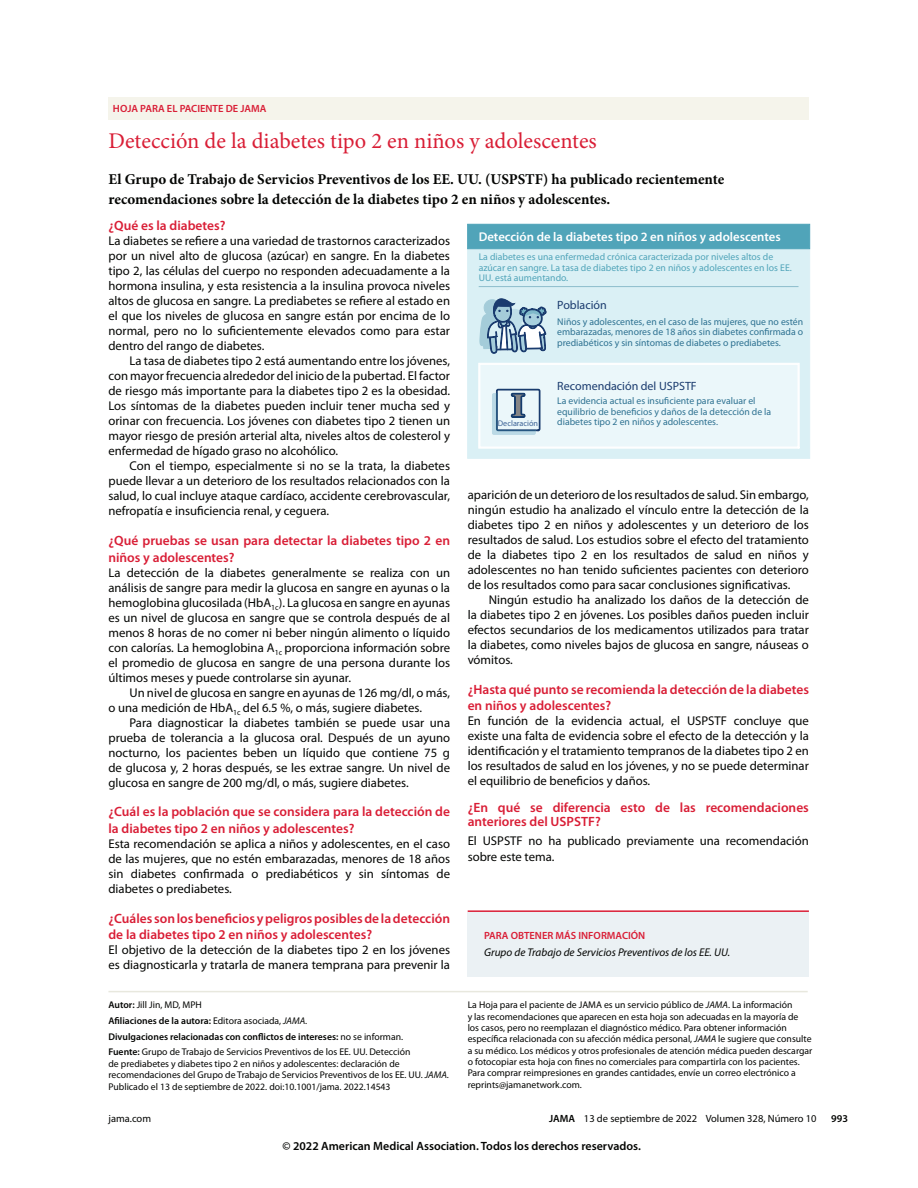
<style>
.page{position:relative;width:918px;height:1188px;background:#fff}
.page>*{position:absolute;margin:0;border:0;box-sizing:border-box;transform-origin:0 0}
.t1{font:22.5px "Minion Pro";color:#d91e36}
.t2{font:700 15px/20px "Minion Pro";color:#040503}
.t3{font:600 13.5px/16.4px "Myriad Pro";color:#d91e36}
.t4{font:12.75px/15px "Myriad Pro";color:#040503;text-align:justify}
.t5{font:600 12.75px "Myriad Pro";color:#fff}
.t6{font:600 12px "Myriad Pro";color:#040503}
.t7{font:12px "Myriad Pro";color:#1a3b6e}
.t8{font:italic 11.25px "Myriad Pro";color:#040503}
.t9{font:10.5px "Myriad Pro";color:#040503}
.t10{font:600 10.5px "Myriad Pro";color:#d91e36}
.t11{font:600 10.5px "Myriad Pro";color:#040503}
.t12{font:9.75px/11.4px "Myriad Pro";color:#040503}
.t13{font:9.75px/10.6px "Myriad Pro";color:#2d7191;text-align:justify}
.t14{font:9.75px/10.6px "Myriad Pro";color:#50a4b9}
.t15{font:8.1px "Myriad Pro";color:#3c6295}
.s1{font-weight:600}
.s2{font-style:italic}
.s3{color:#fff}
</style>
<div class="page">
<div style="left:468px;top:224px;width:342px;height:234px;background:#daf0f5"></div>
<div style="left:468px;top:224px;width:342px;height:25px;background:#50a4b9"></div>
<hr style="left:479px;top:286px;width:320px;height:1px;background:#8cbdcc">
<svg style="left:479px;top:363px;width:320px;height:85px"></svg>
<svg style="left:480px;top:299px;width:66px;height:54px"></svg>
<div style="left:468px;top:912px;width:341px;height:64px;background:#ebf1f4"></div>
<hr style="left:468px;top:910px;width:341px;height:2px;background:#d91e36">
<div style="left:108px;top:97px;width:701px;height:23px;background:#f5f4eb"></div>
<hr style="left:108px;top:991px;width:700px;height:1px;background:#e8e8de">
<p class="t10" style="left:113px;top:102px;width:155px">HOJA PARA EL PACIENTE DE JAMA</p>
<h1 class="t1" style="left:108px;top:125px;width:490px">Detección de la diabetes tipo 2 en niños y adolescentes</h1>
<p class="t2" style="left:108px;top:169px;width:617px">El Grupo de Trabajo de Servicios Preventivos de los EE. UU. (USPSTF) ha publicado recientemente recomendaciones sobre la detección de la diabetes tipo 2 en niños y adolescentes.</p>
<p class="t3" style="left:108px;top:217px;width:119px">¿Qué es la diabetes?</p>
<p class="t4" style="left:108px;top:233px;width:343px">La diabetes se refiere a una variedad de trastornos caracterizados por un nivel alto de glucosa (azúcar) en sangre. En la diabetes tipo 2, las células del cuerpo no responden adecuadamente a la hormona insulina, y esta resistencia a la insulina provoca niveles altos de glucosa en sangre. La prediabetes se refiere al estado en el que los niveles de glucosa en sangre están por encima de lo normal, pero no lo suficientemente elevados como para estar dentro del rango de diabetes.</p>
<p class="t4" style="left:108px;top:353px;width:343px;text-indent:21px">La tasa de diabetes tipo 2 está aumentando entre los jóvenes, con mayor frecuencia alrededor del inicio de la pubertad. El factor de riesgo más importante para la diabetes tipo 2 es la obesidad.<br>Los síntomas de la diabetes pueden incluir tener mucha sed y orinar con frecuencia. Los jóvenes con diabetes tipo 2 tienen un mayor riesgo de presión arterial alta, niveles altos de colesterol y enfermedad de hígado graso no alcohólico.</p>
<p class="t4" style="left:108px;top:458px;width:343px;text-indent:21px">Con el tiempo, especialmente si no se la trata, la diabetes puede llevar a un deterioro de los resultados relacionados con la salud, lo cual incluye ataque cardíaco, accidente cerebrovascular, nefropatía e insuficiencia renal, y ceguera.</p>
<p class="t3" style="left:108px;top:532px;width:343px">¿Qué pruebas se usan para detectar la diabetes tipo 2 en niños y adolescentes?</p>
<p class="t4" style="left:108px;top:565px;width:343px">La detección de la diabetes generalmente se realiza con un análisis de sangre para medir la glucosa en sangre en ayunas o la hemoglobina glucosilada (HbA<sub>1c</sub>). La glucosa en sangre en ayunas es un nivel de glucosa en sangre que se controla después de al menos 8 horas de no comer ni beber ningún alimento o líquido con calorías. La hemoglobina A<sub>1c</sub> proporciona información sobre el promedio de glucosa en sangre de una persona durante los últimos meses y puede controlarse sin ayunar.</p>
<p class="t4" style="left:108px;top:685px;width:343px;text-indent:21px">Un nivel de glucosa en sangre en ayunas de 126 mg/dl, o más, o una medición de HbA<sub>1c</sub> del 6.5 %, o más, sugiere diabetes.</p>
<p class="t4" style="left:108px;top:715px;width:343px;text-indent:21px">Para diagnosticar la diabetes también se puede usar una prueba de tolerancia a la glucosa oral. Después de un ayuno nocturno, los pacientes beben un líquido que contiene 75 g de glucosa y, 2 horas después, se les extrae sangre. Un nivel de glucosa en sangre de 200 mg/dl, o más, sugiere diabetes.</p>
<p class="t3" style="left:108px;top:803px;width:343px">¿Cuál es la población que se considera para la detección de la diabetes tipo 2 en niños y adolescentes?</p>
<p class="t4" style="left:108px;top:836px;width:343px">Esta recomendación se aplica a niños y adolescentes, en el caso de las mujeres, que no estén embarazadas, menores de 18 años sin diabetes confirmada o prediabéticos y sin síntomas de diabetes o prediabetes.</p>
<p class="t3" style="left:108px;top:910px;width:343px">¿Cuáles son los beneficios y peligros posibles de la detección de la diabetes tipo 2 en niños y adolescentes?</p>
<p class="t4" style="left:108px;top:942px;width:343px">El objetivo de la detección de la diabetes tipo 2 en los jóvenes es diagnosticarla y tratarla de manera temprana para prevenir la</p>
<p class="t5" style="left:479px;top:228px;width:304px">Detección de la diabetes tipo 2 en niños y adolescentes</p>
<p class="t14" style="left:479px;top:251px;width:315px">La diabetes es una enfermedad crónica caracterizada por niveles altos de azúcar en sangre. La tasa de diabetes tipo 2 en niños y adolescentes en los EE.<br>UU. está aumentando.</p>
<p class="t7" style="left:557px;top:298px;width:51px">Población</p>
<p class="t13" style="left:557px;top:316px;width:247px">Niños y adolescentes, en el caso de las mujeres, que no estén embarazadas, menores de 18 años sin diabetes confirmada o prediabéticos y sin síntomas de diabetes o prediabetes.</p>
<p class="t7" style="left:557px;top:379px;width:141px">Recomendación del USPSTF</p>
<p class="t13" style="left:557px;top:395px;width:216px;text-align:left">La evidencia actual es insuficiente para evaluar el equilibrio de beneficios y daños de la detección de la diabetes tipo 2 en niños y adolescentes.</p>
<p class="t15" style="left:498px;top:418px;width:42px">Declaración</p>
<p class="t4" style="left:468px;top:487px;width:343px">aparición de un deterioro de los resultados de salud. Sin embargo, ningún estudio ha analizado el vínculo entre la detección de la diabetes tipo 2 en niños y adolescentes y un deterioro de los resultados de salud. Los estudios sobre el efecto del tratamiento de la diabetes tipo 2 en los resultados de salud en niños y adolescentes no han tenido suficientes pacientes con deterioro de los resultados como para sacar conclusiones significativas.</p>
<p class="t4" style="left:468px;top:592px;width:343px;text-indent:21px">Ningún estudio ha analizado los daños de la detección de la diabetes tipo 2 en jóvenes. Los posibles daños pueden incluir efectos secundarios de los medicamentos utilizados para tratar la diabetes, como niveles bajos de glucosa en sangre, náuseas o vómitos.</p>
<p class="t3" style="left:468px;top:681px;width:343px">¿Hasta qué punto se recomienda la detección de la diabetes en niños y adolescentes?</p>
<p class="t4" style="left:468px;top:713px;width:343px">En función de la evidencia actual, el USPSTF concluye que existe una falta de evidencia sobre el efecto de la detección y la identificación y el tratamiento tempranos de la diabetes tipo 2 en los resultados de salud en los jóvenes, y no se puede determinar el equilibrio de beneficios y daños.</p>
<p class="t3" style="left:468px;top:801px;width:343px;line-height:13.5px">¿En qué se diferencia esto de las recomendaciones anteriores del USPSTF?</p>
<p class="t4" style="left:468px;top:832px;width:343px;line-height:16.4px">El USPSTF no ha publicado previamente una recomendación sobre este tema.</p>
<p class="t10" style="left:484px;top:929px;width:163px">PARA OBTENER MÁS INFORMACIÓN</p>
<p class="t8" style="left:484px;top:945px;width:248px">Grupo de Trabajo de Servicios Preventivos de los EE. UU.</p>
<p class="t12" style="left:108px;top:997px;width:304px;line-height:15.8px"><span class="s1">Autor:</span> Jill Jin, MD, MPH<br><span class="s1">Afiliaciones de la autora:</span> Editora asociada, <span class="s2">JAMA</span>.<br><span class="s1">Divulgaciones relacionadas con conflictos de intereses:</span> no se informan.<br><span class="s1">Fuente:</span> Grupo de Trabajo de Servicios Preventivos de los EE. UU. Detección</p>
<p class="t12" style="left:108px;top:1058px;width:342px">de prediabetes y diabetes tipo 2 en niños y adolescentes: declaración de recomendaciones del Grupo de Trabajo de Servicios Preventivos de los EE. UU. <span class="s2">JAMA</span>.<br>Publicado el 13 de septiembre de 2022. doi:10.1001/jama. 2022.14543</p>
<p class="t12" style="left:468px;top:999px;width:346px">La Hoja para el paciente de JAMA es un servicio público de <span class="s2">JAMA</span>. La información<br>y las recomendaciones que aparecen en esta hoja son adecuadas en la mayoría de<br>los casos, pero no reemplazan el diagnóstico médico. Para obtener información específica relacionada con su afección médica personal, <span class="s2">JAMA</span> le sugiere que consulte a su médico. Los médicos y otros profesionales de atención médica pueden descargar o fotocopiar esta hoja con fines no comerciales para compartirla con los pacientes.<br>Para comprar reimpresiones en grandes cantidades, envíe un correo electrónico a reprints@jamanetwork.com.</p>
<p class="t9" style="left:108px;top:1112px;width:44px">jama.com</p>
<p class="t9" style="left:486px;top:1112px;width:332px"><span class="s3">(Reimpresión)</span> <span class="s1">JAMA</span> 13 de septiembre de 2022 Volumen 328, Número 10</p>
<p class="t11" style="left:831px;top:1112px;width:18px">993</p>
<p class="t6" style="left:283px;top:1138px;width:360px">© 2022 American Medical Association. Todos los derechos reservados.</p>
</div>
